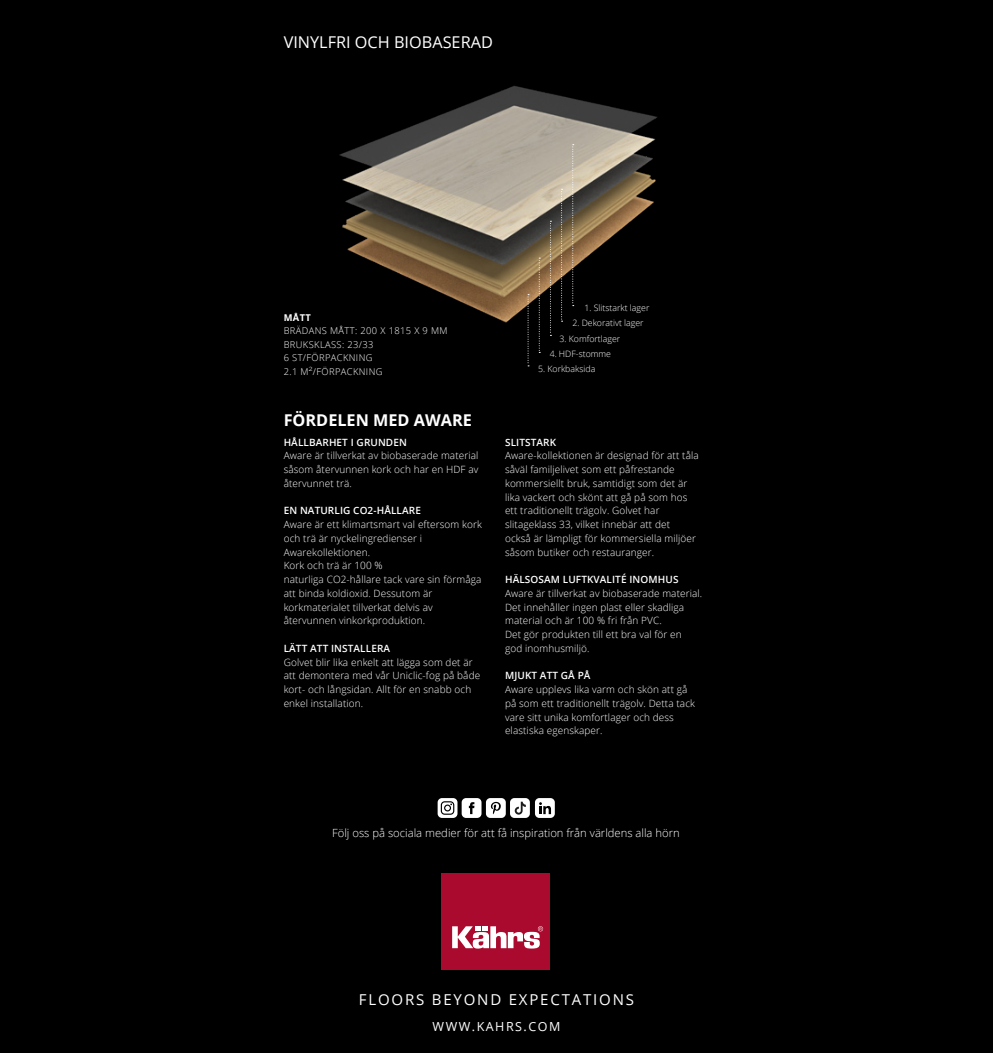
<style>
.page{position:relative;width:993px;height:1053px;background:#fff}
.page>*{position:absolute;margin:0;border:0;box-sizing:border-box;transform-origin:0 0}
.t1{font:16.25px "Open Sans";color:#fff}
.t2{font:700 16.25px "Open Sans";color:#fff}
.t3{font:15px "Open Sans";letter-spacing:.12em;color:#fff}
.t4{font:12.5px "Open Sans";letter-spacing:.12em;color:#fff}
.t5{font:300 11.25px "Open Sans";color:#fff}
.t6{font:300 10px/13.8px "Open Sans";letter-spacing:.01em;color:#fff}
.t7{font:600 10px "Open Sans";letter-spacing:.01em;color:#fff}
.t8{font:300 9.38px/13.5px "Open Sans";letter-spacing:.04em;color:#fff}
.t9{font:700 9.38px "Open Sans";color:#fff}
.t10{font:300 8.75px "Open Sans";color:#fff}
</style>
<div class="page">
<div style="left:0;top:0;width:992px;height:1052px;background:#000"></div>
<img style="left:339px;top:86px;width:318px;height:281px">
<div style="left:441px;top:873px;width:108px;height:96px;background:#a90a2e"></div>
<svg style="left:452px;top:926px;width:91px;height:22px"></svg>
<svg style="left:561px;top:189px;width:1px;height:133px"></svg>
<svg style="left:572px;top:144px;width:1px;height:162px"></svg>
<svg style="left:550px;top:221px;width:1px;height:115px"></svg>
<svg style="left:538px;top:258px;width:2px;height:95px"></svg>
<svg style="left:527px;top:294px;width:2px;height:72px"></svg>
<svg style="left:437px;top:798px;width:20px;height:19px"></svg>
<svg style="left:440px;top:801px;width:14px;height:13px"></svg>
<div style="left:461px;top:798px;width:20px;height:19px;background:#fff;border-radius:4px"></div>
<svg style="left:468px;top:802px;width:6px;height:12px"></svg>
<div style="left:486px;top:798px;width:19px;height:19px;background:#fff;border-radius:4px"></div>
<div style="left:510px;top:798px;width:19px;height:19px;background:#fff;border-radius:4px"></div>
<div style="left:534px;top:798px;width:20px;height:19px;background:#fff;border-radius:4px"></div>
<svg style="left:490px;top:801px;width:10px;height:13px"></svg>
<svg style="left:539px;top:802px;width:12px;height:12px"></svg>
<svg style="left:514px;top:801px;width:11px;height:13px"></svg>
<h1 class="t1" style="left:283px;top:31px;width:210px">VINYLFRI OCH BIOBASERAD</h1>
<p class="t9" style="left:283px;top:311px;width:29px">MÅTT</p>
<p class="t8" style="left:283px;top:324px;width:165px">BRÄDANS MÅTT: 200 X 1815 X 9 MM<br>BRUKSKLASS: 23/33<br>6 ST/FÖRPACKNING<br>2.1 M<sup>2</sup>/FÖRPACKNING</p>
<h1 class="t2" style="left:283px;top:408px;width:190px">FÖRDELEN MED AWARE</h1>
<p class="t7" style="left:283px;top:435px;width:125px">HÅLLBARHET I GRUNDEN</p>
<p class="t6" style="left:283px;top:448px;width:196px;text-align:justify">Aware är tillverkat av biobaserade material såsom återvunnen kork och har en HDF av återvunnet trä.</p>
<p class="t7" style="left:283px;top:504px;width:139px">EN NATURLIG CO2-HÅLLARE</p>
<p class="t6" style="left:283px;top:517px;width:200px">Aware är ett klimartsmart val eftersom kork och trä är nyckelingredienser i Awarekollektionen.<br>Kork och trä är 100 %<br>naturliga CO2-hållare tack vare sin förmåga att binda koldioxid. Dessutom är korkmaterialet tillverkat delvis av återvunnen vinkorkproduktion.</p>
<p class="t7" style="left:283px;top:641px;width:108px">LÄTT ATT INSTALLERA</p>
<p class="t6" style="left:283px;top:654px;width:198px">Golvet blir lika enkelt att lägga som det är att demontera med vår Uniclic-fog på både kort- och långsidan. Allt för en snabb och enkel installation.</p>
<p class="t10" style="left:584px;top:301px;width:66px">1. Slitstarkt lager</p>
<p class="t10" style="left:559px;top:332px;width:62px">3. Komfortlager</p>
<p class="t10" style="left:549px;top:348px;width:63px">4. HDF-stomme</p>
<p class="t10" style="left:538px;top:363px;width:59px">5. Korkbaksida</p>
<p class="t10" style="left:572px;top:317px;width:73px">2. Dekorativt lager</p>
<p class="t7" style="left:505px;top:435px;width:52px">SLITSTARK</p>
<p class="t6" style="left:505px;top:448px;width:195px">Aware-kollektionen är designad för att tåla såväl familjelivet som ett påfrestande kommersiellt bruk, samtidigt som det är lika vackert och skönt att gå på som hos ett traditionellt trägolv. Golvet har slitageklass 33, vilket innebär att det<br>också är lämpligt för kommersiella miljöer såsom butiker och restauranger.</p>
<p class="t7" style="left:505px;top:572px;width:175px">HÄLSOSAM LUFTKVALITÉ INOMHUS</p>
<p class="t6" style="left:505px;top:586px;width:199px">Aware är tillverkat av biobaserade material.<br>Det innehåller ingen plast eller skadliga material och är 100 % fri från PVC.<br>Det gör produkten till ett bra val för en<br>god inomhusmiljö.</p>
<p class="t7" style="left:505px;top:669px;width:87px">MJUKT ATT GÅ PÅ</p>
<p class="t6" style="left:505px;top:682px;width:191px">Aware upplevs lika varm och skön att gå på som ett traditionellt trägolv. Detta tack vare sitt unika komfortlager och dess elastiska egenskaper.</p>
<p class="t5" style="left:332px;top:825px;width:349px">Följ oss på sociala medier för att få inspiration från världens alla hörn</p>
<h2 class="t3" style="left:359px;top:989px;width:276px">FLOORS BEYOND EXPECTATIONS</h2>
<p class="t4" style="left:432px;top:1017px;width:129px">WWW.KAHRS.COM</p>
</div>
